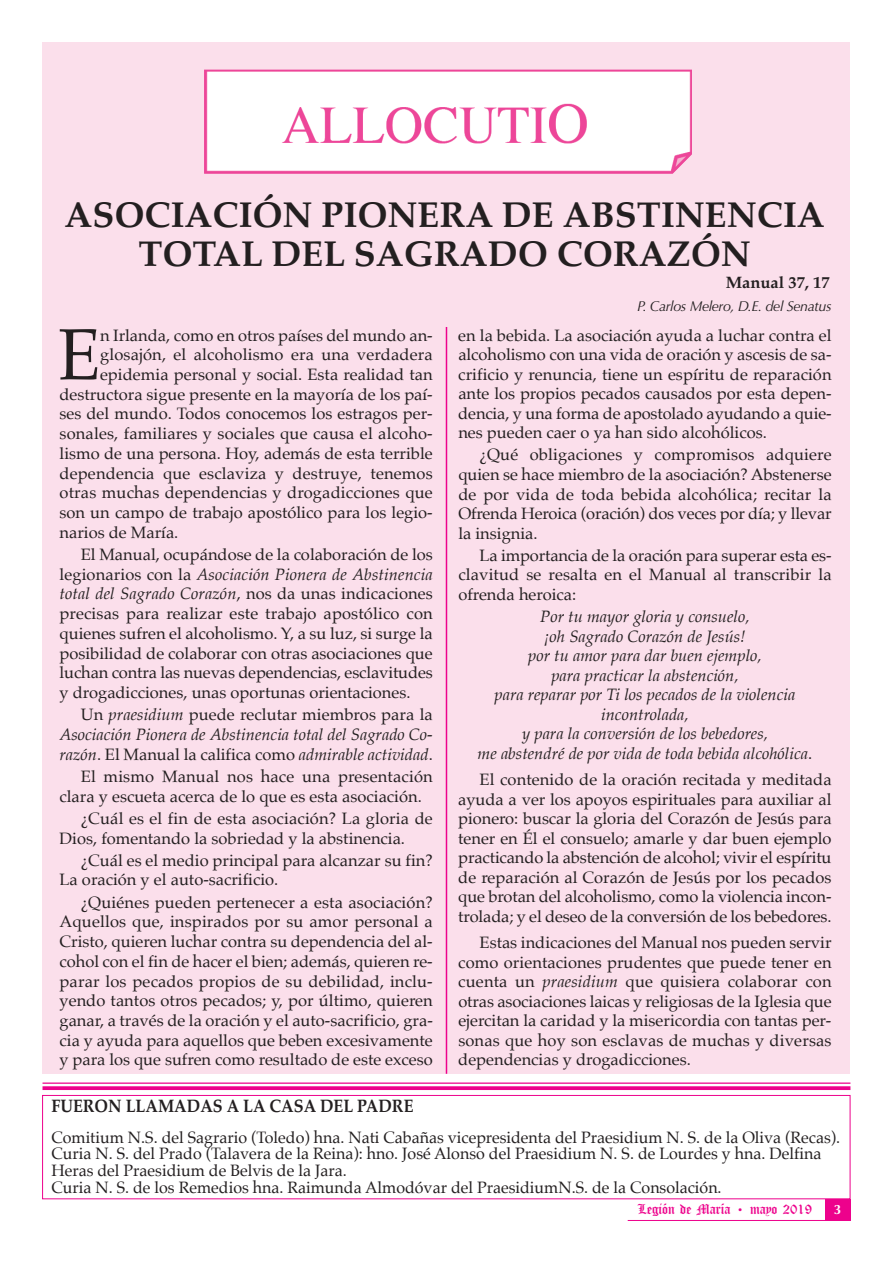
<style>
.page{position:relative;width:893px;height:1263px;background:#fff}
.page>*{position:absolute;margin:0;border:0;box-sizing:border-box;transform-origin:0 0}
.t1{font:72.6px "Palatino";color:#231f20;scale:.95 1}
.t2{font:700 36px/38.7px "Palatino";color:#231f20;text-align:center}
.t3{font:700 18px "Palatino";color:#231f20;scale:.9 1}
.t4{font:16.5px/19.5px "Palatino";color:#231f20;text-align:justify}
.t5{font:italic 16.5px/19.5px "Palatino";color:#231f20;text-align:justify}
.t6{font:700 16.5px "Palatino";color:#231f20}
.t7{font:15px "Canterbury";color:#ed028c}
.t8{font:italic 14.25px "Optima";letter-spacing:-.025em;color:#231f20}
.t9{font:700 13.5px "Optima";color:#fff}
.s1{font-style:italic}
.s2{font-style:normal}
</style>
<div class="page">
<div style="left:825px;top:1199px;width:25px;height:21px;background:#ed028c"></div>
<hr style="left:628px;top:1220px;width:222px;height:1px;background:#ed028c">
<div style="left:43px;top:43px;width:807px;height:1031px;background:#fbdfeb"></div>
<div style="left:42px;top:1095px;width:808px;height:104px;border:1px solid #ed028c"></div>
<hr style="left:43px;top:1082px;width:807px;height:2px;background:#ed028c">
<svg style="left:43px;top:1086px;width:807px;height:4px;fill:#ed028c"></svg>
<hr style="left:446px;top:327px;width:1px;height:747px;background:#ed028c">
<img style="left:204px;top:70px;width:488px;height:104px">
<h2 class="t2" style="left:64px;top:198px;width:762px">ASOCIACIÓN PIONERA DE ABSTINENCIA<br>TOTAL DEL SAGRADO CORAZÓN</h2>
<p class="t6" style="left:726px;top:275px;width:106px">Manual 37, 17</p>
<h1 class="t1" style="left:58px;top:320px;width:46px">E</h1>
<p class="t4" style="left:100px;top:326px;width:334px">n Irlanda, como en otros países del mundo an-</p>
<p class="t4" style="left:100px;top:346px;width:334px">glosajón, el alcoholismo era una verdadera</p>
<p class="t4" style="left:100px;top:366px;width:334px">epidemia personal y social. Esta realidad tan</p>
<p class="t4" style="left:60px;top:385px;width:375px">destructora sigue presente en la mayoría de los paí-</p>
<p class="t4" style="left:60px;top:405px;width:375px">ses del mundo. Todos conocemos los estragos per-</p>
<p class="t4" style="left:60px;top:425px;width:375px">sonales, familiares y sociales que causa el alcoho-</p>
<p class="t4" style="left:60px;top:445px;width:375px">lismo de una persona. Hoy, además de esta terrible</p>
<p class="t4" style="left:60px;top:464px;width:375px">dependencia que esclaviza y destruye, tenemos</p>
<p class="t4" style="left:60px;top:484px;width:375px">otras muchas dependencias y drogadicciones que</p>
<p class="t4" style="left:60px;top:504px;width:375px">son un campo de trabajo apostólico para los legio-</p>
<p class="t4" style="left:60px;top:523px;width:120px">narios de María.</p>
<p class="t4" style="left:60px;top:546px;width:375px;text-indent:21px">El Manual, ocupándose de la colaboración de los legionarios con la <span class="s1">Asociación Pionera de Abstinencia total del Sagrado Corazón</span>, nos da unas indicaciones precisas para realizar este trabajo apostólico con quienes sufren el alcoholismo. Y, a su luz, si surge la posibilidad de colaborar con otras asociaciones que luchan contra las nuevas dependencias, esclavitudes y drogadicciones, unas oportunas orientaciones.</p>
<p class="t5" style="left:60px;top:706px;width:375px;text-indent:21px"><span class="s2">Un</span> praesidium <span class="s2">puede reclutar miembros para la </span>Asociación Pionera de Abstinencia total del Sagrado Co&shy;razón<span class="s2">. El Manual la califica como</span> admirable actividad<span class="s2">.</span></p>
<p class="t4" style="left:60px;top:767px;width:375px;text-indent:21px">El mismo Manual nos hace una presentación clara y escueta acerca de lo que es esta asociación.</p>
<p class="t4" style="left:60px;top:809px;width:375px;text-indent:21px">¿Cuál es el fin de esta asociación? La gloria de<br>Dios, fomentando la sobriedad y la abstinencia.</p>
<p class="t4" style="left:60px;top:851px;width:375px;text-indent:21px">¿Cuál es el medio principal para alcanzar su fin?<br>La oración y el auto-sacrificio.</p>
<p class="t4" style="left:60px;top:893px;width:375px;text-indent:21px">¿Quiénes pueden pertenecer a esta asociación?<br>Aquellos que, inspirados por su amor personal a Cristo, quieren luchar contra su dependencia del al&shy;cohol con el fin de hacer el bien; además, quieren re&shy;parar los pecados propios de su debilidad, inclu&shy;yendo tantos otros pecados; y, por último, quieren ganar, a través de la oración y el auto-sacrificio, gra&shy;cia y ayuda para aquellos que beben excesivamente y para los que sufren como resultado de este exceso</p>
<p class="t8" style="left:637px;top:298px;width:196px">P. Carlos Melero, D.E. del Senatus</p>
<p class="t4" style="left:458px;top:326px;width:375px">en la bebida. La asociación ayuda a luchar contra el alcoholismo con una vida de oración y ascesis de sa&shy;crificio y renuncia, tiene un espíritu de reparación ante los propios pecados causados por esta depen&shy;dencia, y una forma de apostolado ayudando a quie&shy;nes pueden caer o ya han sido alcohólicos.</p>
<p class="t4" style="left:458px;top:446px;width:375px;text-indent:21px">¿Qué obligaciones y compromisos adquiere quien se hace miembro de la asociación? Abstenerse de por vida de toda bebida alcohólica; recitar la Ofrenda Heroica (oración) dos veces por día; y llevar la insignia.</p>
<p class="t4" style="left:458px;top:547px;width:375px;text-indent:21px">La importancia de la oración para superar esta es&shy;clavitud se resalta en el Manual al transcribir la ofrenda heroica:</p>
<p class="t5" style="left:478px;top:608px;width:336px;text-align:center">Por tu mayor gloria y consuelo,<br>¡oh Sagrado Corazón de Jesús!<br>por tu amor para dar buen ejemplo,<br>para practicar la abstención,<br>para reparar por Ti los pecados de la violencia incontrolada,<br>y para la conversión de los bebedores,<br>me abstendré de por vida de toda bebida alcohólica<span class="s2">.</span></p>
<p class="t4" style="left:458px;top:771px;width:375px;text-indent:21px">El contenido de la oración recitada y meditada ayuda a ver los apoyos espirituales para auxiliar al pionero: buscar la gloria del Corazón de Jesús para tener en Él el consuelo; amarle y dar buen ejemplo practicando la abstención de alcohol; vivir el espíritu de reparación al Corazón de Jesús por los pecados que brotan del alcoholismo, como la violencia incon&shy;trolada; y el deseo de la conversión de los bebedores.</p>
<p class="t4" style="left:458px;top:934px;width:375px;text-indent:21px">Estas indicaciones del Manual nos pueden servir como orientaciones prudentes que puede tener en cuenta un <span class="s1">praesidium</span> que quisiera colaborar con otras asociaciones laicas y religiosas de la Iglesia que ejercitan la caridad y la misericordia con tantas per&shy;sonas que hoy son esclavas de muchas y diversas dependencias y drogadicciones.</p>
<p class="t3" style="left:51px;top:1097px;width:404px">FUERON LLAMADAS A LA CASA DEL PADRE</p>
<p class="t4" style="left:51px;top:1130px;width:790px;line-height:16.6px;text-align:left">Comitium N.S. del Sagrario (Toledo) hna. Nati Cabañas vicepresidenta del Praesidium N. S. de la Oliva (Recas).<br>Curia N. S. del Prado (Talavera de la Reina): hno. José Alonso del Praesidium N. S. de Lourdes y hna. Delfina Heras del Praesidium de Belvis de la Jara.<br>Curia N. S. de los Remedios hna. Raimunda Almodóvar del PraesidiumN.S. de la Consolación.</p>
<p class="t7" style="left:638px;top:1201px;width:176px">Legión de María • mayo 2019</p>
<p class="t9" style="left:834px;top:1202px;width:9px">3</p>
</div>
